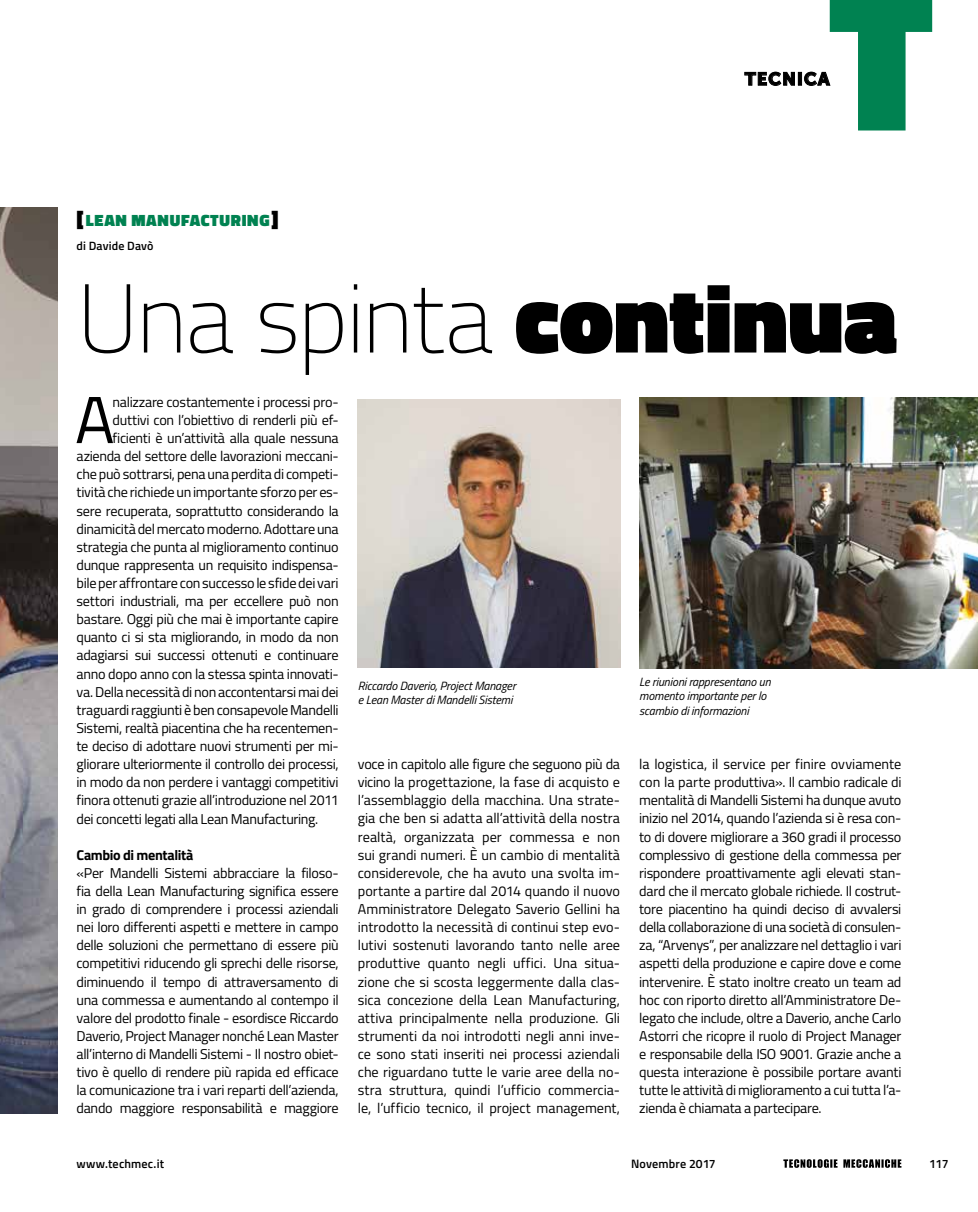
<style>
.page{position:relative;width:978px;height:1212px;background:#fff}
.page>*{position:absolute;margin:0;border:0;box-sizing:border-box;transform-origin:0 0}
.t1{font:100 97.5px "Titillium";letter-spacing:-.025em;color:#000}
.t2{font:66.6px "Titillium";color:#000}
.t3{font:18px "Museo Sans 900";letter-spacing:.05em;color:#000}
.t4{font:900 16.5px "Titillium";letter-spacing:.04em;color:#008251}
.t5{font:14.25px/18.1px "Titillium";letter-spacing:-.02em;color:#000;text-align:justify}
.t6{font:700 14.25px "Titillium";letter-spacing:-.025em;color:#000}
.t7{font:600 12.15px "Titillium";letter-spacing:.015em;color:#000}
.t8{font:italic 12px/14.4px "Titillium";letter-spacing:-.01em;color:#000}
.t9{font:600 12px "Titillium";letter-spacing:.015em;color:#000}
.s1{font-size:21px;color:#000}
.s2{font-weight:900}
</style>
<div class="page">
<svg style="left:783px;top:1159px;width:118px;height:9px"></svg>
<svg style="left:744px;top:71px;width:51px;height:15px"></svg>
<div style="left:798px;top:72px;width:4px;height:14px;border:1px solid #000"></div>
<svg style="left:804px;top:0;width:128px;height:130px"></svg>
<img style="left:0;top:208px;width:57px;height:905px">
<img style="left:358px;top:399px;width:262px;height:269px">
<img style="left:639px;top:398px;width:339px;height:270px">
<p class="t3" style="left:745px;top:69px;width:86px">TECNICA</p>
<p class="t4" style="left:77px;top:208px;width:204px"><span class="s1">[</span>LEAN MANUFACTURING<span class="s1">]</span></p>
<p class="t9" style="left:77px;top:237px;width:79px">di Davide Davò</p>
<h1 class="t1" style="left:77px;top:249px;width:823px">Una spinta <span class="s2">continua</span></h1>
<h2 class="t2" style="left:75px;top:371px;width:41px">A</h2>
<p class="t5" style="left:113px;top:392px;width:228px">nalizzare costantemente i processi pro-</p>
<p class="t5" style="left:113px;top:410px;width:228px">duttivi con l’obiettivo di renderli più ef-</p>
<p class="t5" style="left:113px;top:428px;width:228px">ficienti è un’attività alla quale nessuna</p>
<p class="t5" style="left:77px;top:446px;width:264px">azienda del settore delle lavorazioni meccani-</p>
<p class="t5" style="left:77px;top:465px;width:264px">che può sottrarsi, pena una perdita di competi-</p>
<p class="t5" style="left:77px;top:483px;width:264px">tività che richiede un importante sforzo per es-</p>
<p class="t5" style="left:77px;top:501px;width:264px">sere recuperata, soprattutto considerando la</p>
<p class="t5" style="left:77px;top:519px;width:264px">dinamicità del mercato moderno. Adottare una</p>
<p class="t5" style="left:77px;top:537px;width:264px">strategia che punta al miglioramento continuo</p>
<p class="t5" style="left:77px;top:555px;width:264px">dunque rappresenta un requisito indispensa-</p>
<p class="t5" style="left:77px;top:573px;width:264px">bile per affrontare con successo le sfide dei vari</p>
<p class="t5" style="left:77px;top:591px;width:264px">settori industriali, ma per eccellere può non</p>
<p class="t5" style="left:77px;top:609px;width:264px">bastare. Oggi più che mai è importante capire</p>
<p class="t5" style="left:77px;top:628px;width:264px">quanto ci si sta migliorando, in modo da non</p>
<p class="t5" style="left:77px;top:646px;width:264px">adagiarsi sui successi ottenuti e continuare</p>
<p class="t5" style="left:77px;top:664px;width:264px">anno dopo anno con la stessa spinta innovati-</p>
<p class="t5" style="left:77px;top:682px;width:264px">va. Della necessità di non accontentarsi mai dei</p>
<p class="t5" style="left:77px;top:700px;width:264px">traguardi raggiunti è ben consapevole Mandelli</p>
<p class="t5" style="left:77px;top:718px;width:264px">Sistemi, realtà piacentina che ha recentemen-</p>
<p class="t5" style="left:77px;top:736px;width:264px">te deciso di adottare nuovi strumenti per mi-</p>
<p class="t5" style="left:77px;top:754px;width:264px">gliorare ulteriormente il controllo dei processi,</p>
<p class="t5" style="left:77px;top:772px;width:264px">in modo da non perdere i vantaggi competitivi</p>
<p class="t5" style="left:77px;top:791px;width:264px">finora ottenuti grazie all’introduzione nel 2011</p>
<p class="t5" style="left:77px;top:809px;width:243px">dei concetti legati alla Lean Manufacturing.</p>
<p class="t6" style="left:77px;top:844px;width:118px">Cambio di mentalità</p>
<p class="t5" style="left:77px;top:863px;width:264px">«Per Mandelli Sistemi abbracciare la filoso&shy;fia della Lean Manufacturing significa essere in grado di comprendere i processi aziendali nei loro differenti aspetti e mettere in campo delle soluzioni che permettano di essere più competitivi riducendo gli sprechi delle risorse, diminuendo il tempo di attraversamento di una commessa e aumentando al contempo il valore del prodotto finale - esordisce Riccardo Daverio, Project Manager nonché Lean Master all’interno di Mandelli Sistemi - Il nostro obiet&shy;tivo è quello di rendere più rapida ed efficace la comunicazione tra i vari reparti dell’azienda, dando maggiore responsabilità e maggiore</p>
<p class="t8" style="left:358px;top:678px;width:159px">Riccardo Daverio, Project Manager e Lean Master di Mandelli Sistemi</p>
<p class="t8" style="left:639px;top:674px;width:133px">Le riunioni rappresentano un momento importante per lo scambio di informazioni</p>
<p class="t5" style="left:358px;top:754px;width:264px">voce in capitolo alle figure che seguono più da vicino la progettazione, la fase di acquisto e l’assemblaggio della macchina. Una strate&shy;gia che ben si adatta all’attività della nostra realtà, organizzata per commessa e non sui grandi numeri. È un cambio di mentalità considerevole, che ha avuto una svolta im&shy;portante a partire dal 2014 quando il nuovo Amministratore Delegato Saverio Gellini ha introdotto la necessità di continui step evo&shy;lutivi sostenuti lavorando tanto nelle aree produttive quanto negli uffici. Una situa&shy;zione che si scosta leggermente dalla clas&shy;sica concezione della Lean Manufacturing, attiva principalmente nella produzione. Gli strumenti da noi introdotti negli anni inve&shy;ce sono stati inseriti nei processi aziendali che riguardano tutte le varie aree della no&shy;stra struttura, quindi l’ufficio commercia&shy;le, l’ufficio tecnico, il project management,</p>
<p class="t5" style="left:639px;top:754px;width:264px">la logistica, il service per finire ovviamente con la parte produttiva». Il cambio radicale di mentalità di Mandelli Sistemi ha dunque avuto inizio nel 2014, quando l’azienda si è resa con&shy;to di dovere migliorare a 360 gradi il processo complessivo di gestione della commessa per rispondere proattivamente agli elevati stan&shy;dard che il mercato globale richiede. Il costrut&shy;tore piacentino ha quindi deciso di avvalersi della collaborazione di una società di consulen&shy;za, “Arvenys”, per analizzare nel dettaglio i vari aspetti della produzione e capire dove e come intervenire. È stato inoltre creato un team ad hoc con riporto diretto all’Amministratore De&shy;legato che include, oltre a Daverio, anche Carlo Astorri che ricopre il ruolo di Project Manager e responsabile della ISO 9001. Grazie anche a questa interazione è possibile portare avanti tutte le attività di miglioramento a cui tutta l’a&shy;zienda è chiamata a partecipare.</p>
<p class="t7" style="left:77px;top:1154px;width:89px">www.techmec.it</p>
<p class="t7" style="left:631px;top:1154px;width:86px">Novembre 2017</p>
<p class="t7" style="left:929px;top:1154px;width:21px">117</p>
</div>
